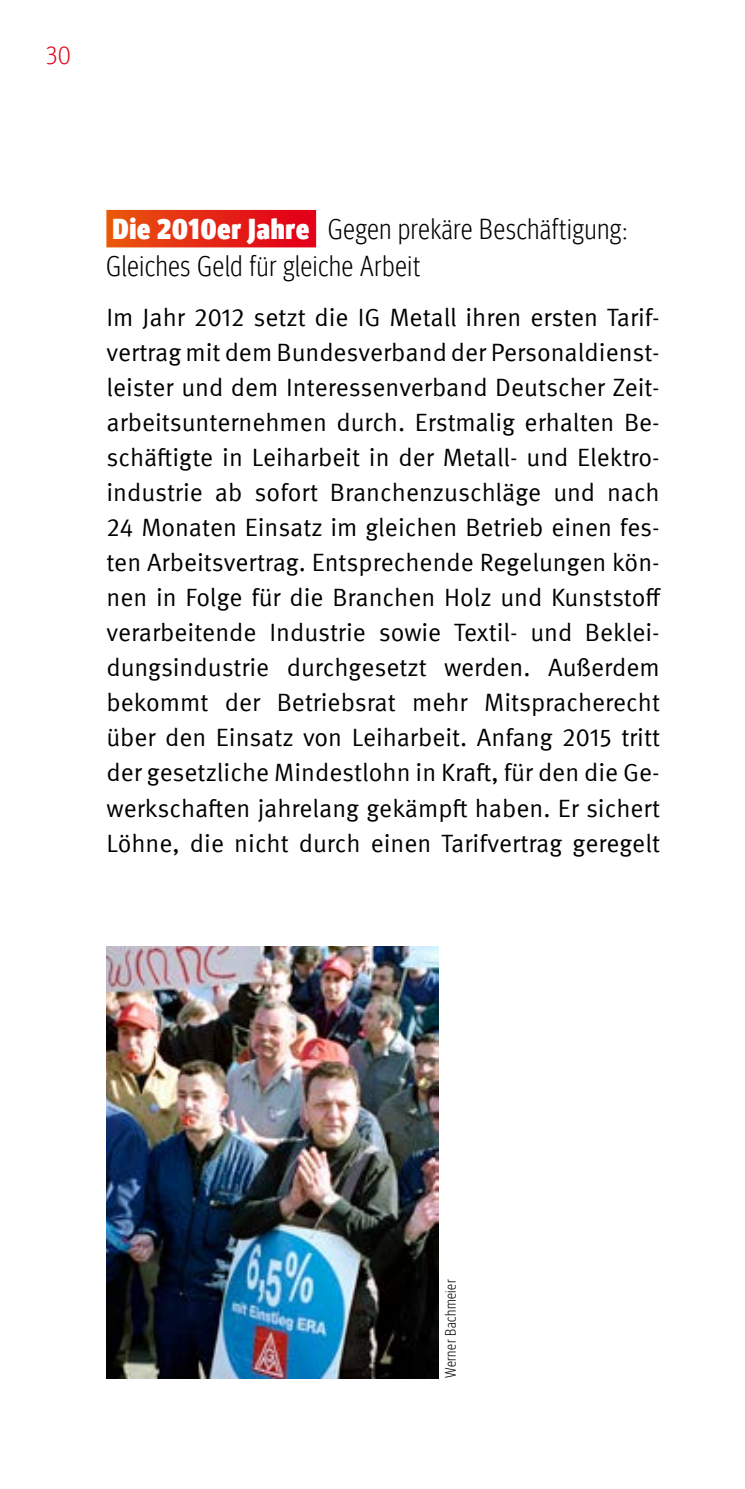
<style>
.page{position:relative;width:745px;height:1489px;background:#fff}
.page>*{position:absolute;margin:0;border:0;box-sizing:border-box;transform-origin:0 0}
.Hinterlegung{font:300 condensed 28.75px/37.5px "Meta Head IGM";letter-spacing:.03em;color:#000}
.Sprache{font:25px/35px "Meta IGM";color:#000}
.t1{font:300 condensed 25px "Meta Head IGM";color:#e30018}
.Impressum{font:300 condensed 15px "Meta Head IGM";letter-spacing:.04em;color:#000}
.s1{font-weight:900;color:#fff}
</style>
<div class="page">
<img style="left:106px;top:946px;width:332px;height:431px">
<div style="left:106px;top:210px;width:210px;height:37px;background:linear-gradient(to right,#e9570d,#e2001b)"></div>
<p class="t1" style="left:46px;top:37px;width:26px">30</p>
<p class="Hinterlegung" style="left:106px;top:208px;width:522px"><span class="s1">Die 2010er Jahre</span> Gegen prekäre Beschäftigung:<br>Gleiches Geld für gleiche Arbeit</p>
<p class="Sprache" style="left:106px;top:298px;width:556px">Im Jahr 2012 setzt die IG Metall ihren ersten Tarif&shy;vertrag mit dem Bundesverband der Personaldienst&shy;leister und dem Interessenverband Deutscher Zeit&shy;arbeitsunternehmen durch. Erstmalig erhalten Be&shy;schäftigte in Leiharbeit in der Metall- und Elektro&shy;industrie ab sofort Branchenzuschläge und nach 24 Monaten Einsatz im gleichen Betrieb einen fes&shy;ten Arbeitsvertrag. Entsprechende Regelungen kön&shy;nen in Folge für die Branchen Holz und Kunststoff verarbeitende Industrie sowie Textil- und Beklei&shy;dungsindustrie durchgesetzt werden. Außerdem bekommt der Betriebsrat mehr Mitspracherecht über den Einsatz von Leiharbeit. Anfang 2015 tritt der gesetzliche Mindestlohn in Kraft, für den die Ge&shy;werkschaften jahrelang gekämpft haben. Er sichert Löhne, die nicht durch einen Tarifvertrag geregelt</p>
<p class="Impressum" style="left:439px;top:1377px;width:100px;rotate:-90deg">Werner Bachmeier</p>
</div>
